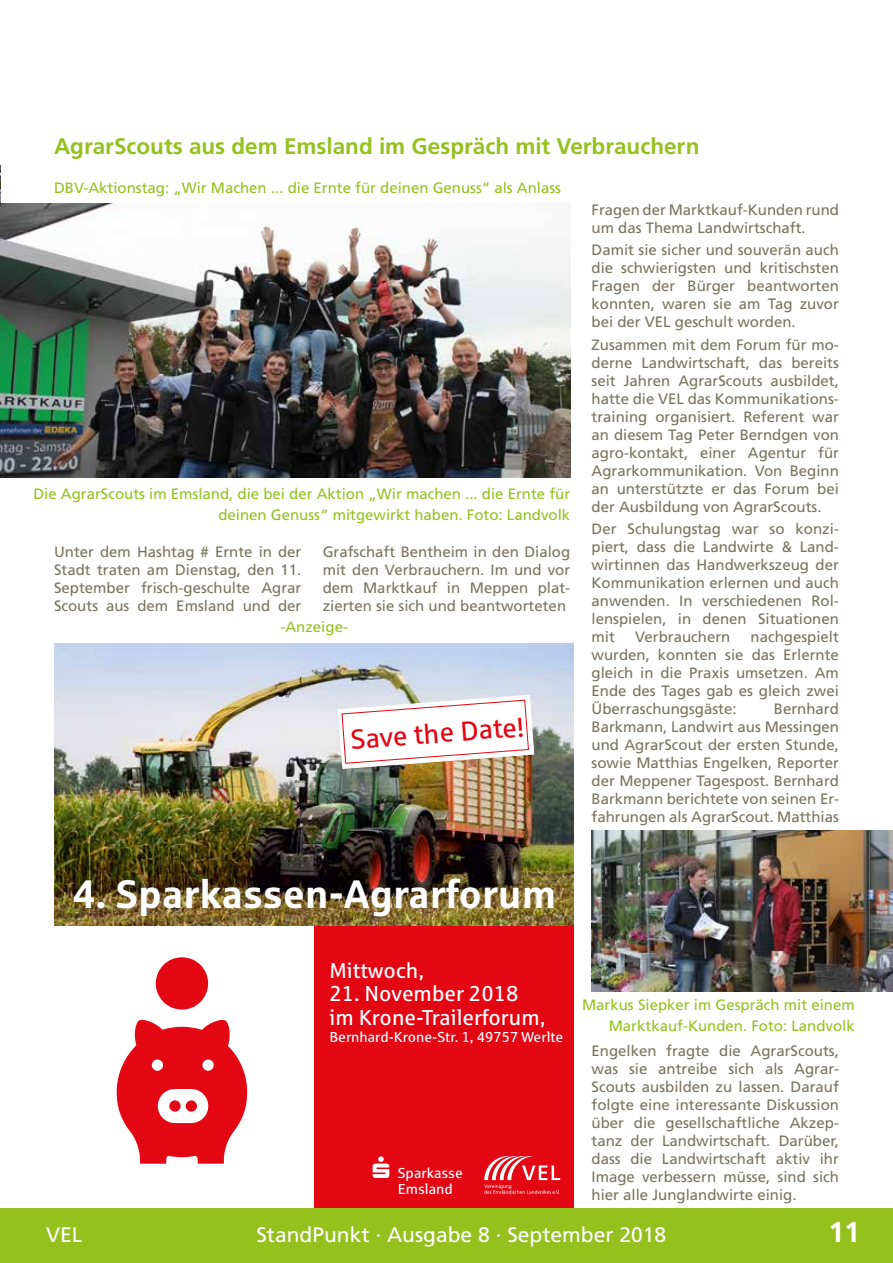
<style>
.page{position:relative;width:893px;height:1263px;background:#fff}
.page>*{position:absolute;margin:0;border:0;box-sizing:border-box;transform-origin:0 0}
.t1{font:700 39.75px "Sparkasse Rg";color:#fff}
.t2{font:700 28.5px "Frutiger LT Std";color:#fff}
.t3{font:27.3px "Sparkasse Rg";color:#e30613}
.t4{font:700 22.5px "Frutiger LT Std";color:#95c11f}
.t5{font:21.6px/23.5px "Sparkasse Rg";color:#fff}
.t6{font:21px "Frutiger LT Std";color:#fff}
.t7{font:15px/18px "Frutiger LT Std";color:#797460;text-align:justify}
.t8{font:15px/21px "Frutiger LT Std";color:#95c11f;text-align:right}
.t9{font:14.4px "Sparkasse Rg";color:#fff}
.t10{font:14.25px/15.8px "Sparkasse Rg";color:#fff}
</style>
<div class="page">
<svg style="left:55px;top:980px;width:259px;height:229px"></svg>
<img style="left:55px;top:643px;width:519px;height:283px">
<svg style="left:295px;top:783px;width:9px;height:3px"></svg>
<div style="left:314px;top:926px;width:260px;height:283px;background:#e30613"></div>
<svg style="left:484px;top:1156px;width:76px;height:38px"></svg>
<svg style="left:156px;top:957px;width:52px;height:52px"></svg>
<svg style="left:117px;top:1018px;width:130px;height:146px"></svg>
<img style="left:338px;top:694px;width:197px;height:75px">
<div style="left:0;top:1209px;width:893px;height:54px;background:#95c11f"></div>
<img style="left:0;top:166px;width:1px;height:295px">
<img style="left:591px;top:831px;width:302px;height:160px">
<img style="left:1px;top:204px;width:570px;height:273px">
<h3 class="t4" style="left:54px;top:133px;width:647px">AgrarScouts aus dem Emsland im Gespräch mit Verbrauchern</h3>
<p class="t8" style="left:54px;top:177px;width:509px">DBV-Aktionstag: „Wir Machen ... die Ernte für deinen Genuss“ als Anlass</p>
<p class="t8" style="left:33px;top:483px;width:538px">Die AgrarScouts im Emsland, die bei der Aktion „Wir machen ... die Ernte für deinen Genuss“ mitgewirkt haben. Foto: Landvolk</p>
<p class="t7" style="left:54px;top:543px;width:249px">Unter dem Hashtag # Ernte in der Stadt traten am Dienstag, den 11.<br>September frisch-geschulte Agrar Scouts aus dem Emsland und der</p>
<p class="t7" style="left:323px;top:543px;width:249px">Grafschaft Bentheim in den Dialog mit den Verbrauchern. Im und vor dem Marktkauf in Meppen plat&shy;zierten sie sich und beantworteten</p>
<p class="t8" style="left:280px;top:616px;width:69px">-Anzeige-</p>
<h3 class="t3" style="left:350px;top:722px;width:175px;rotate:-4deg">Save the Date!</h3>
<p class="t7" style="left:591px;top:201px;width:249px">Fragen der Marktkauf-Kunden rund um das Thema Landwirtschaft.</p>
<p class="t7" style="left:591px;top:241px;width:249px">Damit sie sicher und souverän auch die schwierigsten und kritischsten Fragen der Bürger beantworten konnten, waren sie am Tag zuvor bei der VEL geschult worden.</p>
<p class="t7" style="left:591px;top:335px;width:249px">Zusammen mit dem Forum für mo&shy;derne Landwirtschaft, das bereits seit Jahren AgrarScouts ausbildet, hatte die VEL das Kommunikations&shy;training organisiert. Referent war an diesem Tag Peter Berndgen von agro-kontakt, einer Agentur für Agrarkommunikation. Von Beginn an unterstützte er das Forum bei der Ausbildung von AgrarScouts.</p>
<p class="t7" style="left:591px;top:520px;width:249px">Der Schulungstag war so konzi&shy;piert, dass die Landwirte &amp; Land&shy;wirtinnen das Handwerkszeug der Kommunikation erlernen und auch anwenden. In verschiedenen Rol&shy;lenspielen, in denen Situationen mit</p>
<p class="t7" style="left:591px;top:628px;width:249px;text-indent:159px">nachgespielt wurden, konnten sie das Erlernte gleich in die Praxis umsetzen. Am Ende des Tages gab es gleich zwei Überraschungsgäste:</p>
<p class="t7" style="left:635px;top:628px;width:97px">Verbrauchern</p>
<p class="t7" style="left:591px;top:700px;width:249px;text-indent:182px">Bernhard Barkmann, Landwirt aus Messingen und AgrarScout der ersten Stunde, sowie Matthias Engelken, Reporter der Meppener Tagespost. Bernhard Barkmann berichtete von seinen Er&shy;fahrungen als AgrarScout. Matthias</p>
<h1 class="t1" style="left:73px;top:869px;width:485px">4. Sparkassen-Agrarforum</h1>
<h3 class="t5" style="left:329px;top:958px;width:96px">Mittwoch,</h3>
<h3 class="t5" style="left:329px;top:981px;width:217px">21. November 2018 im Krone-Trailerforum,</h3>
<p class="t9" style="left:329px;top:1028px;width:235px">Bernhard-Krone-Str. 1, 49757 Werlte</p>
<p class="t10" style="left:398px;top:1165px;width:66px">Sparkasse<br>Emsland</p>
<p class="t8" style="left:582px;top:994px;width:274px">Markus Siepker im Gespräch mit einem<br>Marktkauf-Kunden. Foto: Landvolk</p>
<p class="t7" style="left:591px;top:1042px;width:249px">Engelken fragte die AgrarScouts, was sie antreibe sich als Agrar-Scouts ausbilden zu lassen. Darauf folgte eine interessante Diskussion über die gesellschaftliche Akzep&shy;tanz der Landwirtschaft. Darüber, dass die Landwirtschaft aktiv ihr Image verbessern müsse, sind sich hier alle Junglandwirte einig.</p>
<h3 class="t6" style="left:46px;top:1222px;width:38px">VEL</h3>
<h3 class="t6" style="left:256px;top:1222px;width:411px">StandPunkt · Ausgabe 8 · September 2018</h3>
<h2 class="t2" style="left:828px;top:1215px;width:33px">11</h2>
</div>
